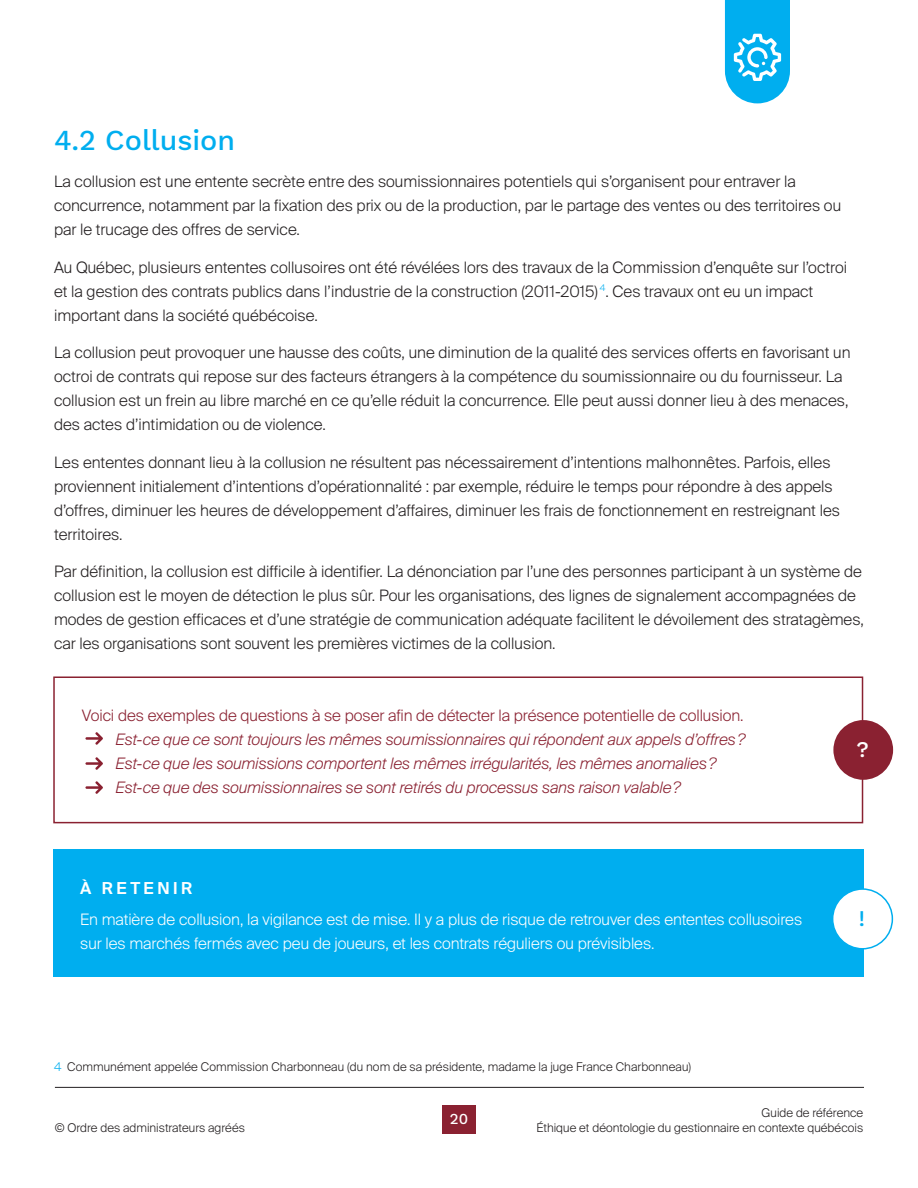
<style>
.page{position:relative;width:918px;height:1188px;background:#fff}
.page>*{position:absolute;margin:0;border:0;box-sizing:border-box;transform-origin:0 0}
.Paragraphe{font:500 28.5px "Work Sans";color:#00aeef}
.Paragraphe-2{font:500 22.05px "Work Sans";color:#fff}
.Paragraphe-3{font:500 22.05px "Work Sans";color:#00aeef}
.Paragraphe-4{font:600 16.5px "Suisse Intl";letter-spacing:.21em;color:#fff}
.Paragraphe-5{font:300 15.75px/24px "Suisse Intl";color:#231f20}
.Paragraphe-6{font:italic 300 15.75px "Suisse Intl";letter-spacing:-.005em;color:#8a2131}
.Paragraphe-7{font:300 15.75px/24px "Suisse Intl";letter-spacing:-.005em;color:#fff}
.Paragraphe-8{font:300 15.75px "Suisse Intl";letter-spacing:-.005em;color:#8a2131}
.t1{font:500 15px "Work Sans";color:#fff}
.Paragraphe-9{font:300 12px "Suisse Intl";color:#231f20}
.s1{color:#00aeef}
</style>
<div class="page">
<div style="left:443px;top:1105px;width:33px;height:29px;background:#8a2131"></div>
<hr style="left:55px;top:1087px;width:809px;height:1px;background:#231f20">
<svg style="left:725px;top:0;width:65px;height:103px;background:#2bbbf1"></svg>
<div style="left:53px;top:676px;width:810px;height:147px;border:2px solid #8a2131"></div>
<div style="left:53px;top:849px;width:810px;height:128px;background:#00aeef"></div>
<div style="left:833px;top:720px;width:60px;height:60px;background:#8a2131;border-radius:50%"></div>
<div style="left:833px;top:889px;width:59px;height:60px;background:#fff;border-radius:50%"></div>
<div style="left:832px;top:888px;width:61px;height:62px;border:2px solid #00aeef;border-radius:50%"></div>
<svg style="left:85px;top:732px;width:18px;height:13px"></svg>
<svg style="left:85px;top:757px;width:18px;height:13px"></svg>
<svg style="left:85px;top:781px;width:18px;height:13px"></svg>
<p class="Paragraphe" style="left:54px;top:123px;width:183px">4.2 Collusion</p>
<p class="Paragraphe-5" style="left:54px;top:170px;width:789px">La collusion est une entente secrète entre des soumissionnaires potentiels qui s’organisent pour entraver la concurrence, notamment par la fixation des prix ou de la production, par le partage des ventes ou des territoires ou par le trucage des offres de service.</p>
<p class="Paragraphe-5" style="left:54px;top:255px;width:795px">Au Québec, plusieurs ententes collusoires ont été révélées lors des travaux de la Commission d’enquête sur l’octroi et la gestion des contrats publics dans l’industrie de la construction (2011-2015) <sup>4</sup>. Ces travaux ont eu un impact important dans la société québécoise.</p>
<p class="Paragraphe-5" style="left:54px;top:341px;width:798px">La collusion peut provoquer une hausse des coûts, une diminution de la qualité des services offerts en favorisant un octroi de contrats qui repose sur des facteurs étrangers à la compétence du soumissionnaire ou du fournisseur. La collusion est un frein au libre marché en ce qu’elle réduit la concurrence. Elle peut aussi donner lieu à des menaces, des actes d’intimidation ou de violence.</p>
<p class="Paragraphe-5" style="left:54px;top:450px;width:788px">Les ententes donnant lieu à la collusion ne résultent pas nécessairement d’intentions malhonnêtes. Parfois, elles proviennent initialement d’intentions d’opérationnalité : par exemple, réduire le temps pour répondre à des appels d’offres, diminuer les heures de développement d’affaires, diminuer les frais de fonctionnement en restreignant les territoires.</p>
<p class="Paragraphe-5" style="left:54px;top:560px;width:811px">Par définition, la collusion est difficile à identifier. La dénonciation par l’une des personnes participant à un système de collusion est le moyen de détection le plus sûr. Pour les organisations, des lignes de signalement accompagnées de modes de gestion efficaces et d’une stratégie de communication adéquate facilitent le dévoilement des stratagèmes, car les organisations sont souvent les premières victimes de la collusion.</p>
<p class="Paragraphe-8" style="left:82px;top:706px;width:663px">Voici des exemples de questions à se poser afin de détecter la présence potentielle de collusion.</p>
<p class="Paragraphe-6" style="left:116px;top:730px;width:631px">Est-ce que ce sont toujours les mêmes soumissionnaires qui répondent aux appels d’offres?</p>
<p class="Paragraphe-6" style="left:116px;top:754px;width:602px">Est-ce que les soumissions comportent les mêmes irrégularités, les mêmes anomalies?</p>
<p class="Paragraphe-6" style="left:116px;top:778px;width:567px">Est-ce que des soumissionnaires se sont retirés du processus sans raison valable?</p>
<p class="Paragraphe-4" style="left:80px;top:878px;width:114px">À RETENIR</p>
<p class="Paragraphe-7" style="left:80px;top:907px;width:723px">En matière de collusion, la vigilance est de mise. Il y a plus de risque de retrouver des ententes collusoires sur les marchés fermés avec peu de joueurs, et les contrats réguliers ou prévisibles.</p>
<p class="Paragraphe-9" style="left:54px;top:1060px;width:639px"><span class="s1">4</span> Communément appelée Commission Charbonneau (du nom de sa présidente, madame la juge France Charbonneau)</p>
<p class="Paragraphe-2" style="left:856px;top:737px;width:14px">?</p>
<p class="Paragraphe-3" style="left:859px;top:906px;width:8px">!</p>
<p class="Paragraphe-9" style="left:762px;top:1106px;width:103px">Guide de référence</p>
<p class="t1" style="left:450px;top:1110px;width:20px">20</p>
<p class="Paragraphe-9" style="left:55px;top:1121px;width:192px">© Ordre des administrateurs agréés</p>
<p class="Paragraphe-9" style="left:536px;top:1120px;width:328px">Éthique et déontologie du gestionnaire en contexte québécois</p>
</div>
